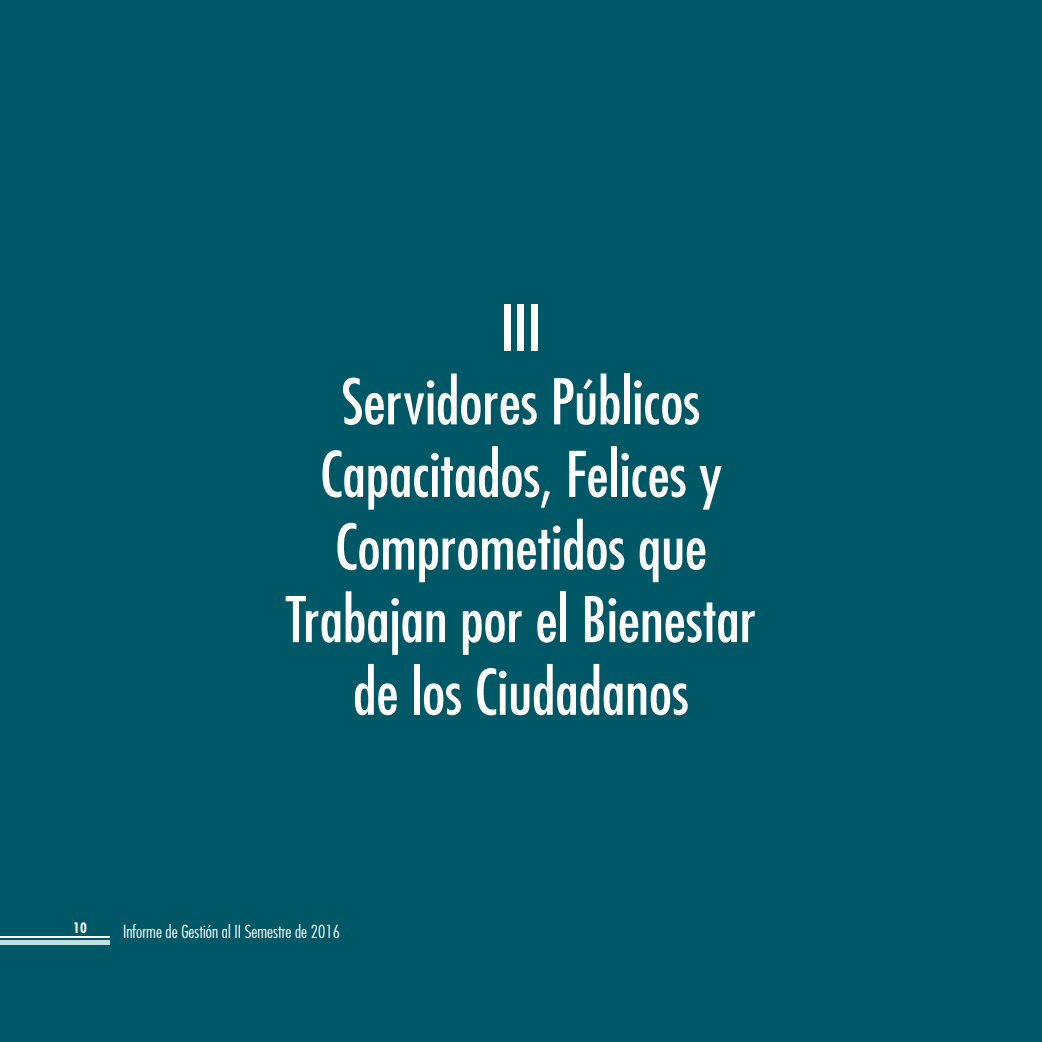
<style>
.page{position:relative;width:1042px;height:1042px;background:#005765}
.page>*{position:absolute;margin:0;border:0;box-sizing:border-box;transform-origin:0 0}
.t1{font:condensed 61.25px/72.6px "Futura Std";color:#fff;text-align:center}
.t2{font:300 condensed 17.5px "Futura Std";color:#fff}
.t3{font:700 condensed 14px "Futura Std";color:#fff}
</style>
<div class="page">
<hr style="left:0;top:940px;width:110px;height:4px;background:#c2dedf">
<hr style="left:0;top:936px;width:110px;height:1px;background:#fff">
<p class="t1" style="left:500px;top:295px;width:42px">III</p>
<p class="t1" style="left:286px;top:368px;width:472px">Servidores Públicos<br>Capacitados, Felices y<br>Comprometidos que<br>Trabajan por el Bienestar de los Ciudadanos</p>
<p class="t3" style="left:73px;top:921px;width:15px">10</p>
<p class="t2" style="left:123px;top:923px;width:218px">Informe de Gestión al II Semestre de 2016</p>
</div>
